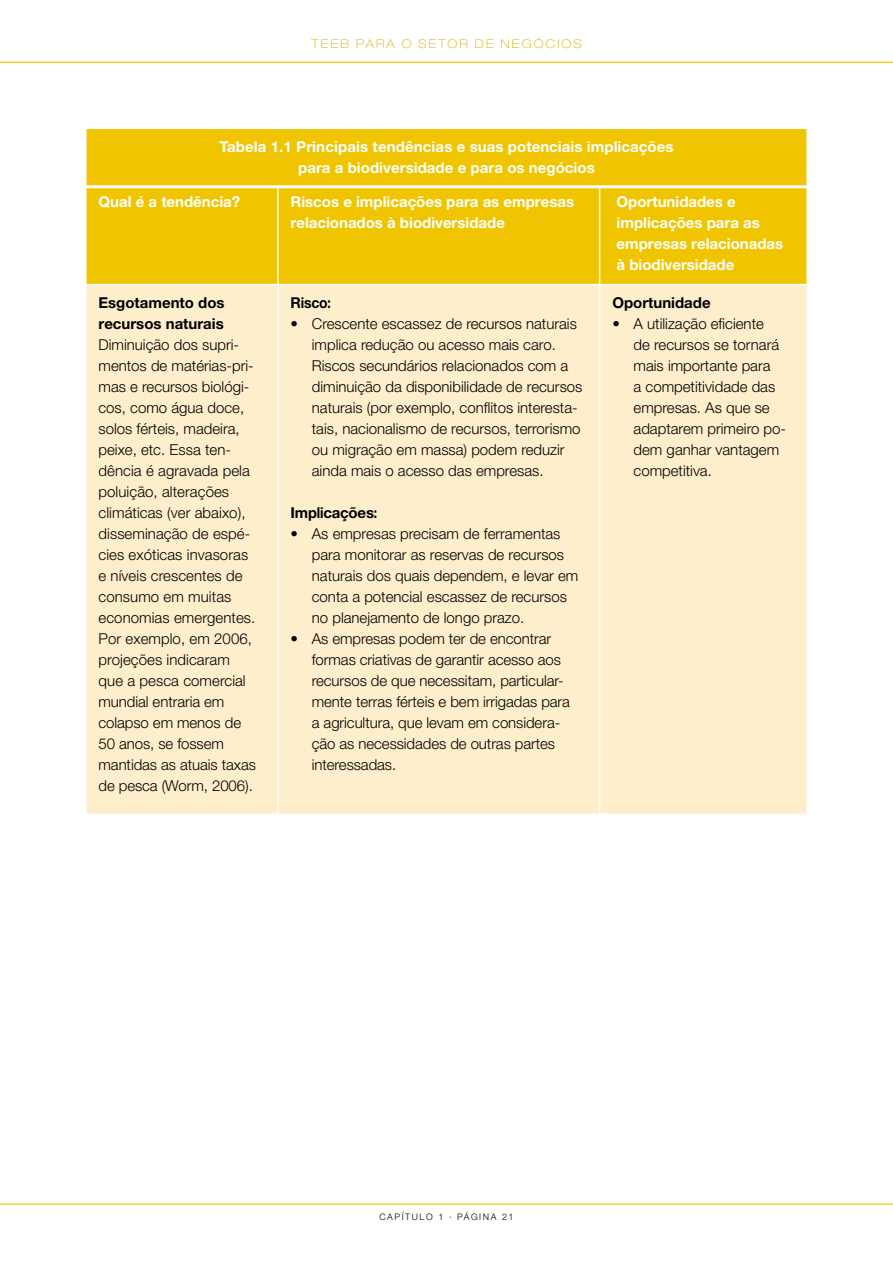
<style>
.page{position:relative;width:893px;height:1263px;background:#fff}
.page>*{position:absolute;margin:0;border:0;box-sizing:border-box;transform-origin:0 0}
.t1{font:300 15px/21px "Helvetica Neue LT Pro";color:#000}
.t2{font:700 15px/21px "Helvetica Neue LT Pro";color:#fff}
.t3{font:700 15px/21px "Helvetica Neue LT Pro";color:#000}
.t4{font:700 15px "Helvetica Neue LT Pro";color:#000;scale:.96 1}
.t5{font:100 expanded 12px "Helvetica Neue LT Pro";letter-spacing:.175em;color:#d9ac00}
.t6{font:300 9px "Helvetica Neue LT Pro";letter-spacing:.175em;color:#000}
</style>
<div class="page">
<hr style="left:0;top:62px;width:893px;height:1px;background:#f0c500">
<hr style="left:0;top:1203px;width:893px;height:2px;background:#f0c500">
<div style="left:86px;top:128px;width:721px;height:58px;background:#f0c500"></div>
<hr style="left:806px;top:129px;width:2px;height:56px;background:#fff">
<hr style="left:85px;top:128px;width:723px;height:1px;background:#fff">
<hr style="left:85px;top:129px;width:2px;height:56px;background:#fff">
<hr style="left:85px;top:185px;width:723px;height:2px;background:#fff">
<div style="left:87px;top:188px;width:719px;height:96px;background:#f0c500"></div>
<div style="left:87px;top:285px;width:719px;height:529px;background:#feeecb"></div>
<hr style="left:277px;top:188px;width:2px;height:96px;background:#fff">
<hr style="left:599px;top:188px;width:1px;height:96px;background:#fff">
<hr style="left:277px;top:285px;width:2px;height:529px;background:#fff">
<hr style="left:599px;top:285px;width:1px;height:529px;background:#fff">
<p class="t5" style="left:312px;top:37px;width:271px">TEEB PARA O SETOR DE NEGÓCIOS</p>
<p class="t2" style="left:219px;top:136px;width:455px;text-align:center">Tabela 1.1 Principais tendências e suas potenciais implicações para a biodiversidade e para os negócios</p>
<p class="t2" style="left:99px;top:191px;width:143px">Qual é a tendência?</p>
<p class="t2" style="left:291px;top:191px;width:285px">Riscos e implicações para as empresas relacionados à biodiversidade</p>
<p class="t2" style="left:617px;top:191px;width:168px">Oportunidades e implicações para as empresas relacionadas à biodiversidade</p>
<p class="t3" style="left:99px;top:292px;width:128px">Esgotamento dos recursos naturais</p>
<p class="t1" style="left:99px;top:334px;width:159px">Diminuição dos supri&shy;mentos de matérias-pri&shy;mas e recursos biológi&shy;cos, como água doce, solos férteis, madeira, peixe, etc. Essa ten&shy;dência é agravada pela poluição, alterações climáticas (ver abaixo), disseminação de espé&shy;cies exóticas invasoras e níveis crescentes de consumo em muitas economias emergentes.<br>Por exemplo, em 2006, projeções indicaram que a pesca comercial mundial entraria em colapso em menos de<br>50 anos, se fossem mantidas as atuais taxas de pesca (Worm, 2006).</p>
<p class="t3" style="left:612px;top:292px;width:100px">Oportunidade</p>
<p class="t1" style="left:634px;top:313px;width:154px;text-indent:-21px">• A utilização eficiente<br>de recursos se tornará mais importante para<br>a competitividade das empresas. As que se adaptarem primeiro po&shy;dem ganhar vantagem competitiva.</p>
<p class="t4" style="left:291px;top:293px;width:44px">Risco:</p>
<p class="t1" style="left:312px;top:313px;width:272px;text-indent:-21px">• Crescente escassez de recursos naturais implica redução ou acesso mais caro.<br>Riscos secundários relacionados com a diminuição da disponibilidade de recursos naturais (por exemplo, conflitos interesta&shy;tais, nacionalismo de recursos, terrorismo ou migração em massa) podem reduzir ainda mais o acesso das empresas.</p>
<p class="t3" style="left:291px;top:502px;width:88px">Implicações:</p>
<p class="t1" style="left:312px;top:523px;width:268px;text-indent:-21px">• As empresas precisam de ferramentas para monitorar as reservas de recursos naturais dos quais dependem, e levar em conta a potencial escassez de recursos no planejamento de longo prazo.</p>
<p class="t1" style="left:312px;top:628px;width:260px;text-indent:-21px">• As empresas podem ter de encontrar formas criativas de garantir acesso aos recursos de que necessitam, particular&shy;mente terras férteis e bem irrigadas para a agricultura, que levam em considera&shy;ção as necessidades de outras partes interessadas.</p>
<p class="t6" style="left:379px;top:1211px;width:34px">Cap ítul</p>
<p class="t6" style="left:426px;top:1211px;width:53px">o1∙página</p>
<p class="t6" style="left:502px;top:1211px;width:13px">21</p>
</div>
